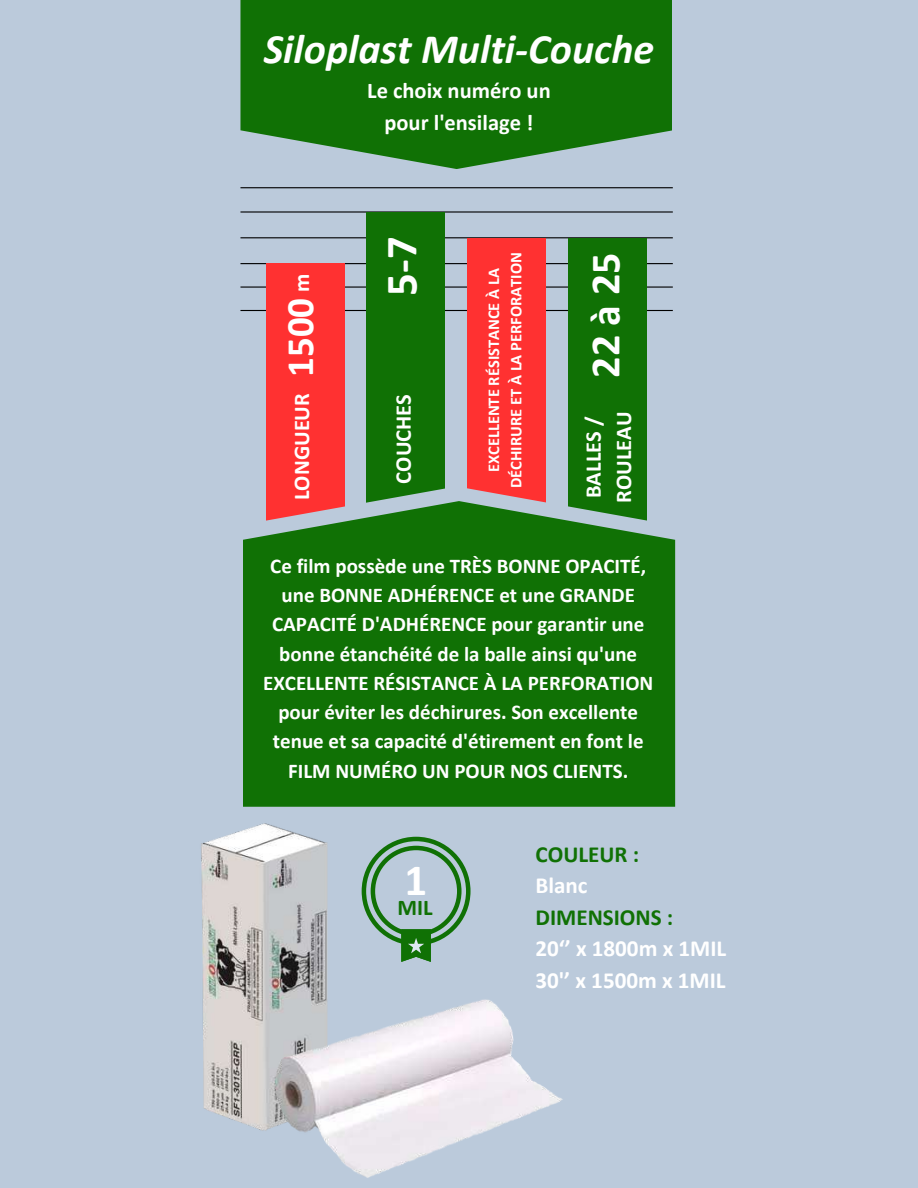
<style>
.page{position:relative;width:918px;height:1188px;background:#bbcadb}
.page>*{position:absolute;margin:0;border:0;box-sizing:border-box;transform-origin:0 0}
.t1{font:700 45px "Calibri";color:#fff}
.t2{font:italic 700 42px "Calibri";color:#fff}
.t3{font:700 39px "Calibri";color:#fff}
.t4{font:700 23.1px/31.5px "Calibri";color:#fff}
.t5{font:700 23.1px "Calibri";color:#107105}
.t6{font:700 22.5px/31.5px "Calibri";color:#fff;text-align:center}
.t7{font:700 22.5px "Calibri";color:#107105}
.t8{font:700 21px/29.2px "Calibri";color:#fff;text-align:center}
.t9{font:700 16.5px/22.5px "Calibri";color:#fff;text-align:center}
</style>
<div class="page">
<svg style="left:240px;top:0;width:432px;height:169px;background:#267c20"></svg>
<hr style="left:240px;top:187px;width:433px;height:1px;background:#000">
<hr style="left:240px;top:211px;width:433px;height:2px;background:#000">
<hr style="left:240px;top:237px;width:433px;height:1px;background:#000">
<hr style="left:240px;top:263px;width:433px;height:1px;background:#000">
<hr style="left:240px;top:286px;width:433px;height:2px;background:#000">
<hr style="left:240px;top:310px;width:433px;height:1px;background:#000">
<div style="left:569px;top:238px;width:78px;height:295px;background:#107105"></div>
<div style="left:367px;top:213px;width:78px;height:306px;background:#107105"></div>
<div style="left:468px;top:238px;width:78px;height:281px;background:#ff3131"></div>
<div style="left:266px;top:264px;width:79px;height:269px;background:#ff3131"></div>
<div style="left:243px;top:501px;width:432px;height:306px;background:#107105"></div>
<svg style="left:362px;top:837px;width:109px;height:125px"></svg>
<img style="left:201px;top:823px;width:127px;height:308px">
<img style="left:266px;top:980px;width:297px;height:198px">
<h2 class="t2" style="left:264px;top:19px;width:392px">Siloplast Multi-Couche</h2>
<p class="t6" style="left:367px;top:75px;width:185px">Le choix numéro un pour l'ensilage !</p>
<p class="t6" style="left:286px;top:292px;width:20px;rotate:-90deg">m</p>
<h3 class="t3" style="left:273px;top:377px;width:81px;rotate:-90deg">1500</h3>
<p class="t6" style="left:286px;top:500px;width:108px;rotate:-90deg">LONGUEUR</p>
<h1 class="t1" style="left:370px;top:296px;width:61px;rotate:-90deg">5-7</h1>
<p class="t6" style="left:387px;top:484px;width:91px;rotate:-90deg">COUCHES</p>
<p class="t9" style="left:482px;top:488px;width:238px;rotate:-90deg">EXCELLENTE RÉSISTANCE À LA<br>DÉCHIRURE ET À LA PERFORATION</p>
<p class="t6" style="left:578px;top:503px;width:252px;line-height:30.3px;text-align:left;rotate:-90deg">BALLES /<br>ROULEAU <sup>22</sup> <sup>à</sup> <sup>25</sup></p>
<p class="t8" style="left:263px;top:551px;width:392px">Ce film possède une TRÈS BONNE OPACITÉ, une BONNE ADHÉRENCE et une GRANDE CAPACITÉ D'ADHÉRENCE pour garantir une bonne étanchéité de la balle ainsi qu'une EXCELLENTE RÉSISTANCE À LA PERFORATION pour éviter les déchirures. Son excellente tenue et sa capacité d'étirement en font le FILM NUMÉRO UN POUR NOS CLIENTS.</p>
<h1 class="t1" style="left:405px;top:848px;width:24px">1</h1>
<p class="t7" style="left:397px;top:892px;width:37px">MIL</p>
<p class="t5" style="left:536px;top:838px;width:105px">COULEUR :</p>
<p class="t4" style="left:536px;top:870px;width:54px">Blanc</p>
<p class="t5" style="left:536px;top:901px;width:139px">DIMENSIONS :</p>
<p class="t4" style="left:536px;top:933px;width:192px">20‘’ x 1800m x 1MIL<br>30'’ x 1500m x 1MIL</p>
</div>
